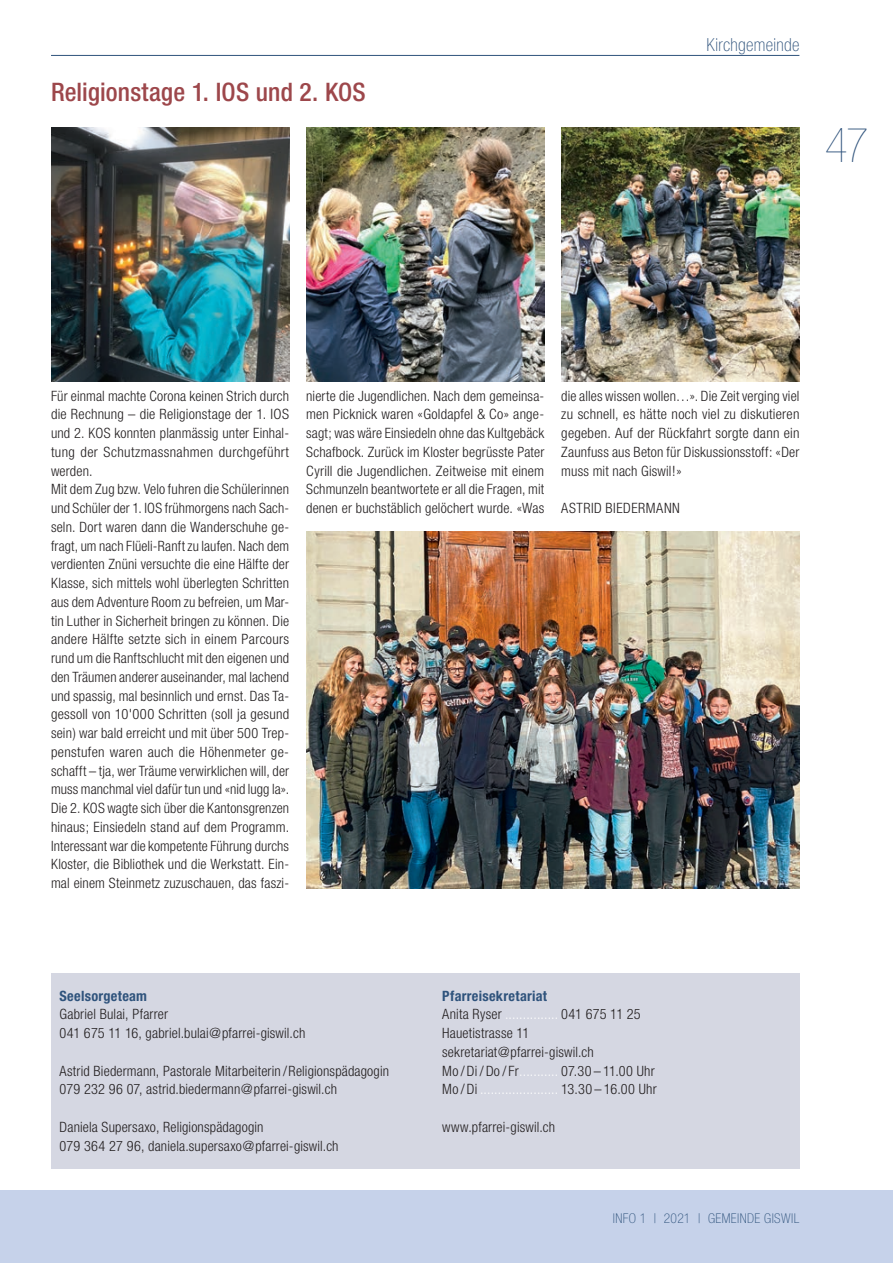
<style>
.page{position:relative;width:893px;height:1263px;background:#fff}
.page>*{position:absolute;margin:0;border:0;box-sizing:border-box;transform-origin:0 0}
.t1{font:900 condensed 48px "Helvetica Neue";color:#2f537c}
.t2{font:500 condensed 25.5px "Helvetica Neue";letter-spacing:.005em;color:#9d474b}
.t3{font:100 condensed 18px "Helvetica Neue";letter-spacing:.02em;color:#2f537c}
.t4{font:300 condensed 14.25px/18.8px "Helvetica Neue";letter-spacing:.01em;color:#231f20}
.t5{font:300 condensed 14.25px "Helvetica Neue";letter-spacing:.035em;color:#231f20}
.t6{font:700 condensed 14.25px "Helvetica Neue";letter-spacing:.02em;color:#2f537c}
.t7{font:100 condensed 13.5px "Helvetica Neue";letter-spacing:.03em;color:#2f537c}
.s1{font-weight:700;color:#2f537c}
.s2{color:#fff}
</style>
<div class="page">
<hr style="left:51px;top:55px;width:748px;height:1px;background:#2f537c">
<div style="left:0;top:1191px;width:893px;height:72px;background:#c6d2ea"></div>
<img style="left:306px;top:532px;width:493px;height:356px">
<img style="left:51px;top:128px;width:238px;height:254px">
<img style="left:306px;top:128px;width:238px;height:254px">
<div style="left:51px;top:973px;width:748px;height:196px;background:#d5d7e2"></div>
<img style="left:561px;top:128px;width:238px;height:254px">
<h2 class="t2" style="left:51px;top:76px;width:316px">Religionstage 1. IOS und 2. KOS</h2>
<p class="t3" style="left:707px;top:35px;width:94px">Kirchgemeinde</p>
<h1 class="t1" style="left:825px;top:119px;width:45px">47</h1>
<p class="t4" style="left:51px;top:386px;width:240px">Für einmal machte Corona keinen Strich durch die Rechnung – die Religionstage der 1. IOS und 2. KOS konnten planmässig unter Einhal&shy;tung der Schutzmassnahmen durchgeführt werden.<br>Mit dem Zug bzw. Velo fuhren die Schülerinnen und Schüler der 1. IOS frühmorgens nach Sach&shy;seln. Dort waren dann die Wanderschuhe ge&shy;fragt, um nach Flüeli-Ranft zu laufen. Nach dem verdienten Znüni versuchte die eine Hälfte der Klasse, sich mittels wohl überlegten Schritten aus dem Adventure Room zu befreien, um Mar&shy;tin Luther in Sicherheit bringen zu können. Die andere Hälfte setzte sich in einem Parcours rund um die Ranftschlucht mit den eigenen und den Träumen anderer auseinander, mal lachend und spassig, mal besinnlich und ernst. Das Ta&shy;gessoll von 10'000 Schritten (soll ja gesund sein) war bald erreicht und mit über 500 Trep&shy;penstufen waren auch die Höhenmeter ge&shy;schafft – tja, wer Träume verwirklichen will, der muss manchmal viel dafür tun und «nid lugg la».<br>Die 2. KOS wagte sich über die Kantonsgrenzen hinaus; Einsiedeln stand auf dem Programm.<br>Interessant war die kompetente Führung durchs Kloster, die Bibliothek und die Werkstatt. Ein&shy;mal einem Steinmetz zuzuschauen, das faszi-</p>
<p class="t4" style="left:306px;top:386px;width:240px;text-align:justify">nierte die Jugendlichen. Nach dem gemeinsa&shy;men Picknick waren «Goldapfel &amp; Co» ange&shy;sagt; was wäre Einsiedeln ohne das Kultgebäck Schafbock. Zurück im Kloster begrüsste Pater Cyrill die Jugendlichen. Zeitweise mit einem Schmunzeln beantwortete er all die Fragen, mit denen er buchstäblich gelöchert wurde. «Was</p>
<p class="t4" style="left:561px;top:386px;width:240px;text-align:justify">die alles wissen wollen…». Die Zeit verging viel zu schnell, es hätte noch viel zu diskutieren gegeben. Auf der Rückfahrt sorgte dann ein Zaunfuss aus Beton für Diskussionsstoff: «Der muss mit nach Giswil!»</p>
<p class="t5" style="left:561px;top:500px;width:120px">ASTRID BIEDERMANN</p>
<p class="t6" style="left:60px;top:987px;width:89px">Seelsorgeteam</p>
<p class="t4" style="left:60px;top:1005px;width:247px">Gabriel Bulai, Pfarrer<br>041 675 11 16, gabriel.bulai@pfarrei-giswil.ch</p>
<p class="t4" style="left:60px;top:1061px;width:331px">Astrid Biedermann, Pastorale Mitarbeiterin /Religionspädagogin<br>079 232 96 07, astrid.biedermann@pfarrei-giswil.ch</p>
<p class="t4" style="left:60px;top:1117px;width:281px">Daniela Supersaxo, Religionspädagogin<br>079 364 27 96, daniela.supersaxo@pfarrei-giswil.ch</p>
<p class="t4" style="left:442px;top:986px;width:216px"><span class="s1">Pfarreisekretariat<br></span>Anita Ryser <span class="s2">...............</span> 041 675 11 25<br>Hauetistrasse 11 sekretariat@pfarrei-giswil.ch<br>Mo / Di / Do / Fr<span class="s2">...........</span> 07.30 – 11.00 Uhr Mo / Di <span class="s2">......................</span> 13.30 – 16.00 Uhr</p>
<p class="t4" style="left:442px;top:1117px;width:114px">www.pfarrei-giswil.ch</p>
<p class="t7" style="left:613px;top:1210px;width:188px">INFO 1 | 2021 | GEMEINDE GISWIL</p>
</div>
